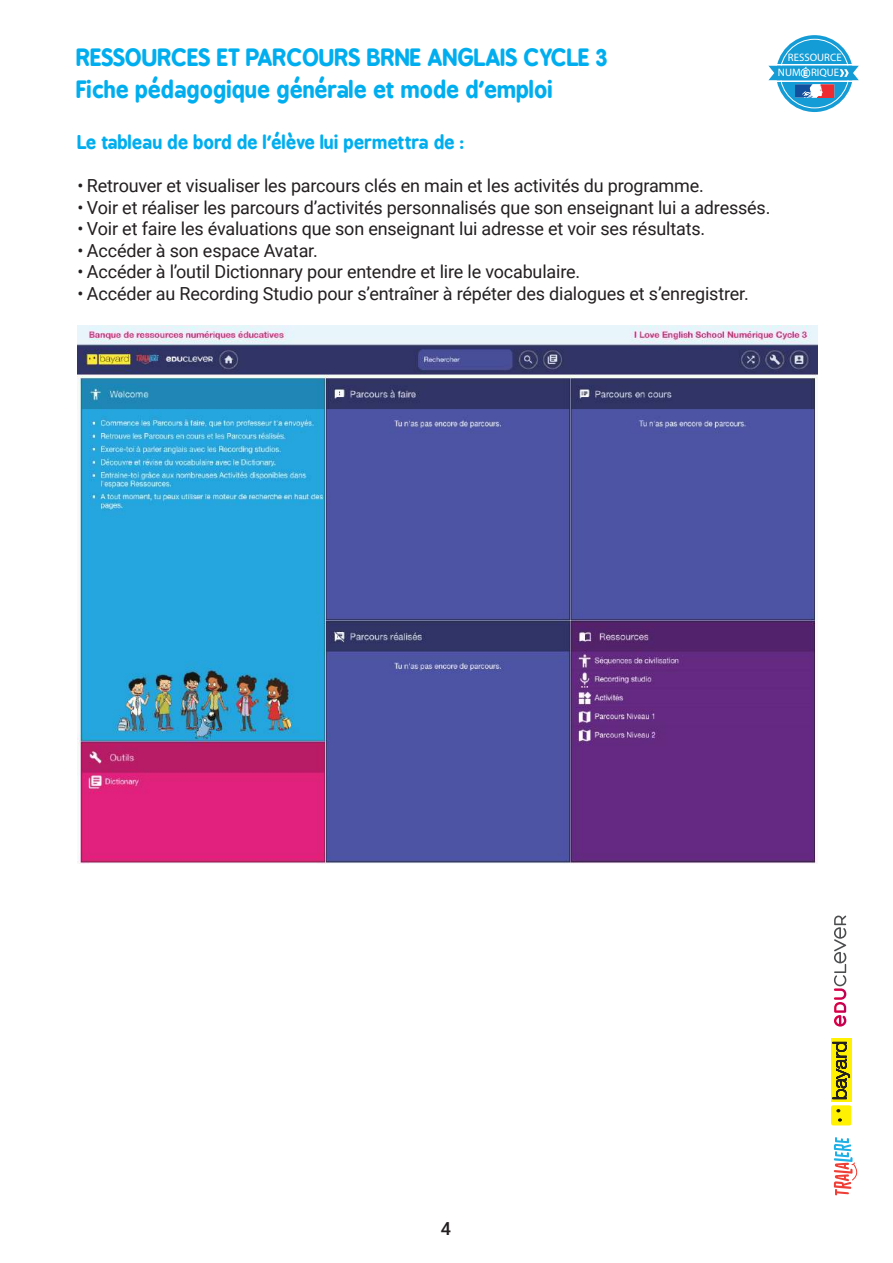
<style>
.page{position:relative;width:893px;height:1263px;background:#fff}
.page>*{position:absolute;margin:0;border:0;box-sizing:border-box;transform-origin:0 0}
.t1{font:700 22.5px/31.5px "B Preplay";color:#00aeef}
.t2{font:18px "Roboto";letter-spacing:-.01em;color:#231f20}
.t3{font:700 18px "B Preplay";color:#00aeef}
.t4{font:500 18px "Roboto";color:#231f20}
.t5{font:700 condensed 10.8px/14.9px "Roboto";color:#fff;text-align:right}
</style>
<div class="page">
<svg style="left:776px;top:35px;width:77px;height:77px;background:#27a4d9"></svg>
<svg style="left:768px;top:64px;width:91px;height:35px"></svg>
<svg style="left:834px;top:915px;width:12px;height:111px"></svg>
<svg style="left:831px;top:1039px;width:20px;height:63px"></svg>
<div style="left:831px;top:1105px;width:20px;height:20px;background:#fff101;border-radius:2px"></div>
<svg style="left:833px;top:1042px;width:17px;height:57px"></svg>
<svg style="left:836px;top:1109px;width:4px;height:3px"></svg>
<svg style="left:838px;top:1118px;width:4px;height:4px"></svg>
<svg style="left:833px;top:1137px;width:25px;height:59px"></svg>
<img style="left:78px;top:325px;width:739px;height:539px">
<p class="t1" style="left:77px;top:40px;width:533px">RESSOURCES ET PARCOURS BRNE ANGLAIS CYCLE 3<br>Fiche pédagogique générale et mode d’emploi</p>
<p class="t5" style="left:778px;top:50px;width:65px">RESSOURCE<br>NUM RIQUE</p>
<p class="t3" style="left:78px;top:127px;width:388px">Le tableau de bord de l’élève lui permettra de :</p>
<p class="t2" style="left:78px;top:173px;width:628px">• Retrouver et visualiser les parcours clés en main et les activités du programme.</p>
<p class="t2" style="left:78px;top:194px;width:694px">• Voir et réaliser les parcours d’activités personnalisés que son enseignant lui a adressés.</p>
<p class="t2" style="left:78px;top:216px;width:629px">• Voir et faire les évaluations que son enseignant lui adresse et voir ses résultats.</p>
<p class="t2" style="left:78px;top:238px;width:242px">• Accéder à son espace Avatar.</p>
<p class="t2" style="left:78px;top:259px;width:504px">• Accéder à l’outil Dictionnary pour entendre et lire le vocabulaire.</p>
<p class="t2" style="left:78px;top:281px;width:673px">• Accéder au Recording Studio pour s’entraîner à répéter des dialogues et s’enregistrer.</p>
<p class="t4" style="left:441px;top:1216px;width:12px">4</p>
</div>
